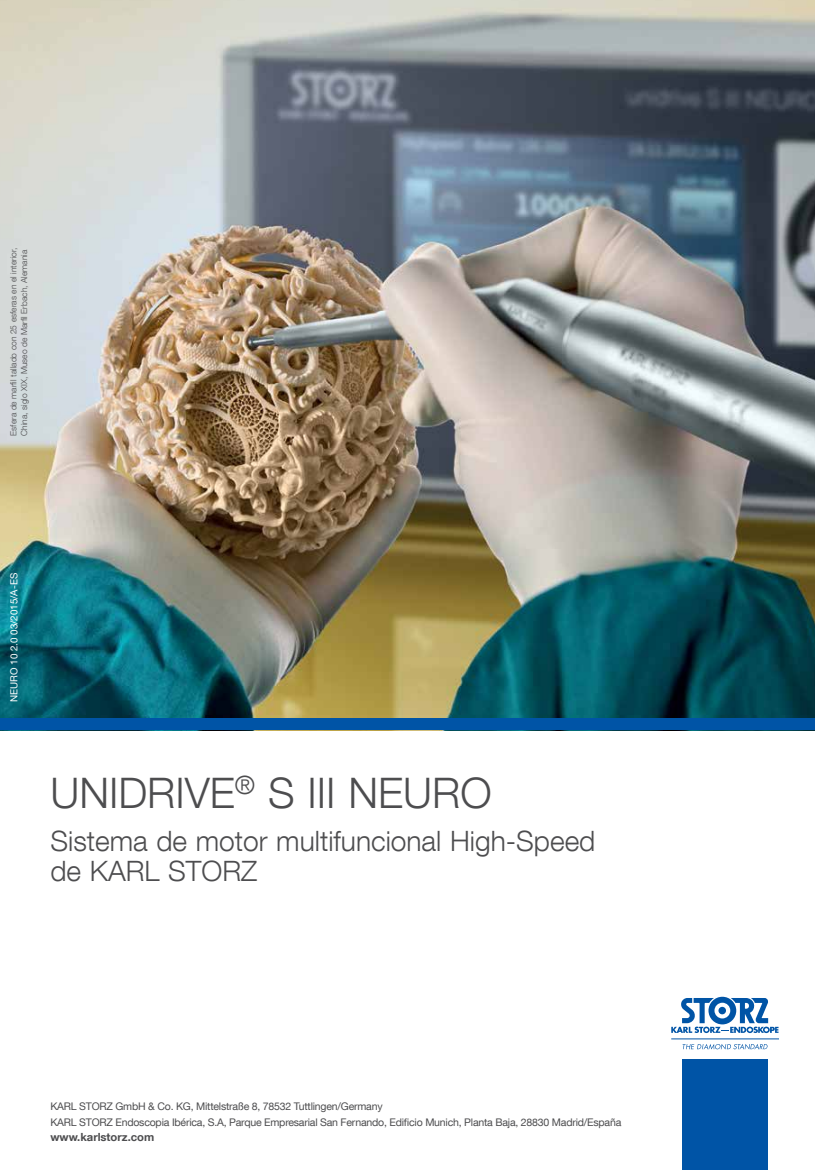
<style>
.page{position:relative;width:815px;height:1170px;background:#fff}
.page>*{position:absolute;margin:0;border:0;box-sizing:border-box;transform-origin:0 0}
.t1{font:300 42px "KS Helvetica Neue";color:#4d4d4f}
.t2{font:300 28px/30.8px "KS Helvetica Neue";color:#4d4d4f}
.t3{font:700 11.25px "KS Helvetica Neue";color:#4d4d4f}
.t4{font:10.5px/15.4px "KS Helvetica Neue";letter-spacing:-.02em;color:#4d4d4f}
.t5{font:9.88px "KS Helvetica Neue";color:#fff}
.t6{font:300 8.5px/10.5px "KS Helvetica Neue";color:#4d4d4f}
</style>
<div class="page">
<img style="left:0;top:0;width:815px;height:718px">
<div style="left:0;top:718px;width:815px;height:12px;background:#0054a6"></div>
<svg style="left:671px;top:996px;width:107px;height:36px"></svg>
<hr style="left:671px;top:1038px;width:108px;height:1px;background:#0054a6">
<svg style="left:683px;top:1044px;width:85px;height:5px"></svg>
<div style="left:682px;top:1058px;width:86px;height:111px;background:#0054a6"></div>
<p class="t6" style="left:8px;top:435px;width:189px;rotate:-90deg">Esfera de marfil tallado con 25 esferas en el interior,<br>China, siglo XIX, Museo de Marfil Erbach, Alemania</p>
<p class="t5" style="left:8px;top:702px;width:130px;rotate:-90deg">NEURO 10 2.0 03/2015/A-ES</p>
<h1 class="t1" style="left:50px;top:767px;width:443px">UNIDRIVE<sup>®</sup> S III NEURO</h1>
<h2 class="t2" style="left:50px;top:824px;width:547px">Sistema de motor multifuncional High-Speed de KARL STORZ</h2>
<p class="t4" style="left:50px;top:1098px;width:572px">KARL STORZ GmbH &amp; Co. KG, Mittelstraße 8, 78532 Tuttlingen/Germany<br>KARL STORZ Endoscopia Ibérica, S.A, Parque Empresarial San Fernando, Edificio Munich, Planta Baja, 28830 Madrid/España</p>
<p class="t3" style="left:50px;top:1129px;width:105px">www.karlstorz.com</p>
</div>
